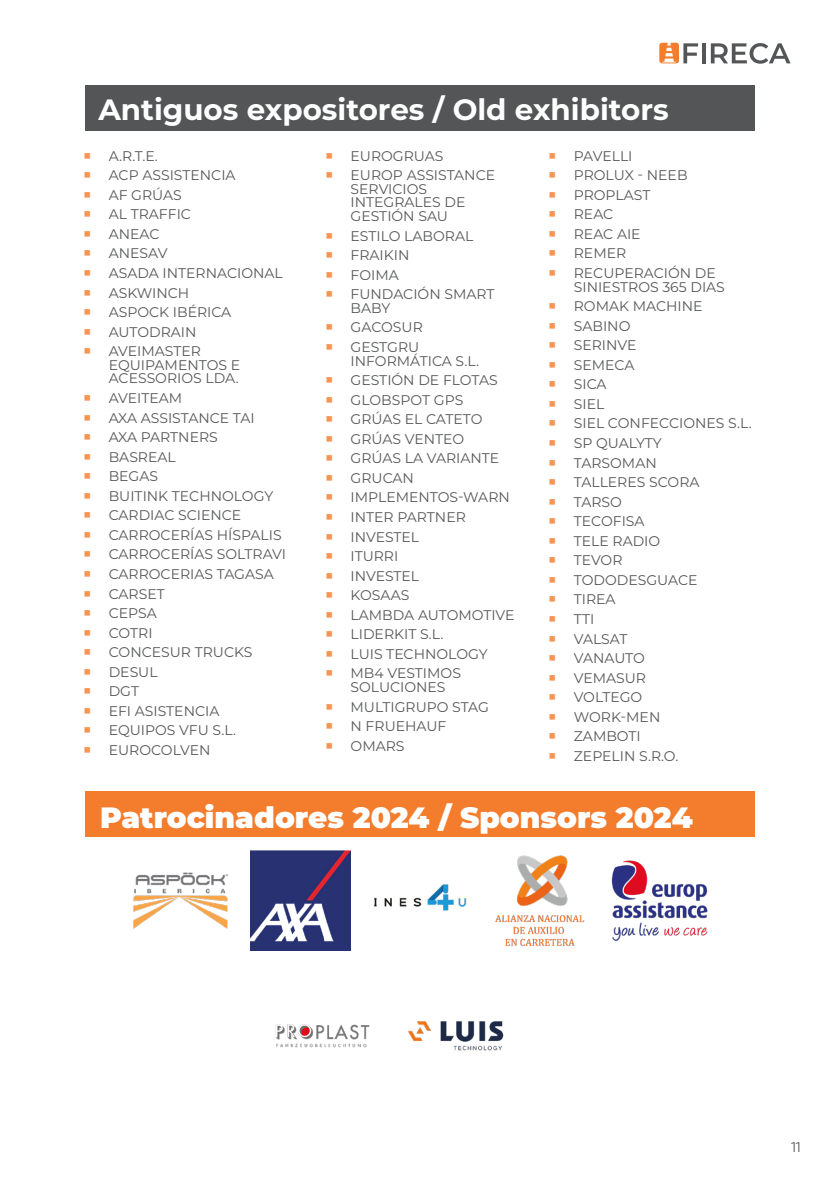
<style>
.page{position:relative;width:840px;height:1191px;background:#fff}
.page>*{position:absolute;margin:0;border:0;box-sizing:border-box;transform-origin:0 0}
.Titulo{font:700 29.4px "Montserrat";color:#fff}
.Titulo-2{font:900 29.4px "Montserrat";color:#fff}
.t1{font:14px/13.6px "Montserrat";color:#57585a}
.t2{font:14px "Gilroy";color:#57585a}
</style>
<div class="page">
<svg style="left:702px;top:43px;width:3px;height:20px"></svg>
<svg style="left:710px;top:43px;width:80px;height:21px"></svg>
<svg style="left:659px;top:43px;width:38px;height:20px"></svg>
<div style="left:85px;top:791px;width:669px;height:45px;background:#f47d2d"></div>
<div style="left:85px;top:85px;width:669px;height:46px;background:#545557"></div>
<img style="left:275px;top:1024px;width:95px;height:24px">
<img style="left:408px;top:1021px;width:96px;height:30px">
<img style="left:133px;top:872px;width:95px;height:57px">
<img style="left:250px;top:850px;width:100px;height:100px">
<img style="left:374px;top:884px;width:93px;height:27px">
<img style="left:495px;top:855px;width:90px;height:92px">
<img style="left:611px;top:860px;width:97px;height:81px">
<p class="Titulo" style="left:98px;top:88px;width:571px">Antiguos expositores / Old exhibitors</p>
<p class="t1" style="left:109px;top:148px;width:51px">A.R.T.E.</p>
<p class="t1" style="left:109px;top:168px;width:128px">ACP ASSISTENCIA</p>
<p class="t1" style="left:109px;top:187px;width:75px">AF GRÚAS</p>
<p class="t1" style="left:109px;top:207px;width:84px">AL TRAFFIC</p>
<p class="t1" style="left:109px;top:227px;width:52px">ANEAC</p>
<p class="t1" style="left:109px;top:246px;width:60px">ANESAV</p>
<p class="t1" style="left:109px;top:266px;width:175px">ASADA INTERNACIONAL</p>
<p class="t1" style="left:109px;top:285px;width:82px">ASKWINCH</p>
<p class="t1" style="left:109px;top:305px;width:124px">ASPOCK IBÉRICA</p>
<p class="t1" style="left:109px;top:324px;width:89px">AUTODRAIN</p>
<p class="t1" style="left:109px;top:344px;width:133px">AVEIMASTER<br>EQUIPAMENTOS E<br>ACESSORIOS LDA.</p>
<p class="t1" style="left:109px;top:391px;width:75px">AVEITEAM</p>
<p class="t1" style="left:109px;top:410px;width:147px">AXA ASSISTANCE TAI</p>
<p class="t1" style="left:109px;top:430px;width:110px">AXA PARTNERS</p>
<p class="t1" style="left:109px;top:449px;width:68px">BASREAL</p>
<p class="t1" style="left:109px;top:469px;width:51px">BEGAS</p>
<p class="t1" style="left:109px;top:488px;width:166px">BUITINK TECHNOLOGY</p>
<p class="t1" style="left:109px;top:508px;width:134px">CARDIAC SCIENCE</p>
<p class="t1" style="left:109px;top:527px;width:174px">CARROCERÍAS HÍSPALIS</p>
<p class="t1" style="left:109px;top:547px;width:179px">CARROCERÍAS SOLTRAVI</p>
<p class="t1" style="left:109px;top:566px;width:166px">CARROCERIAS TAGASA</p>
<p class="t1" style="left:109px;top:586px;width:57px">CARSET</p>
<p class="t1" style="left:109px;top:606px;width:50px">CEPSA</p>
<p class="t1" style="left:109px;top:625px;width:45px">COTRI</p>
<p class="t1" style="left:109px;top:645px;width:145px">CONCESUR TRUCKS</p>
<p class="t1" style="left:109px;top:664px;width:50px">DESUL</p>
<p class="t1" style="left:109px;top:684px;width:32px">DGT</p>
<p class="t1" style="left:109px;top:703px;width:112px">EFI ASISTENCIA</p>
<p class="t1" style="left:109px;top:723px;width:129px">EQUIPOS VFU S.L.</p>
<p class="t1" style="left:109px;top:742px;width:103px">EUROCOLVEN</p>
<p class="t1" style="left:350px;top:148px;width:94px">EUROGRUAS</p>
<p class="t1" style="left:350px;top:168px;width:146px">EUROP ASSISTANCE<br>SERVICIOS<br>INTEGRALES DE<br>GESTIÓN SAU</p>
<p class="t1" style="left:350px;top:228px;width:124px">ESTILO LABORAL</p>
<p class="t1" style="left:350px;top:248px;width:60px">FRAIKIN</p>
<p class="t1" style="left:350px;top:267px;width:50px">FOIMA</p>
<p class="t1" style="left:350px;top:287px;width:145px">FUNDACIÓN SMART<br>BABY</p>
<p class="t1" style="left:350px;top:320px;width:74px">GACOSUR</p>
<p class="t1" style="left:350px;top:340px;width:130px">GESTGRU<br>INFORMÁTICA S.L.</p>
<p class="t1" style="left:350px;top:373px;width:149px">GESTIÓN DE FLOTAS</p>
<p class="t1" style="left:350px;top:392px;width:114px">GLOBSPOT GPS</p>
<p class="t1" style="left:350px;top:412px;width:133px">GRÚAS EL CATETO</p>
<p class="t1" style="left:350px;top:431px;width:115px">GRÚAS VENTEO</p>
<p class="t1" style="left:350px;top:451px;width:150px">GRÚAS LA VARIANTE</p>
<p class="t1" style="left:350px;top:470px;width:65px">GRUCAN</p>
<p class="t1" style="left:350px;top:490px;width:161px">IMPLEMENTOS-WARN</p>
<p class="t1" style="left:350px;top:510px;width:117px">INTER PARTNER</p>
<p class="t1" style="left:350px;top:529px;width:70px">INVESTEL</p>
<p class="t1" style="left:350px;top:549px;width:49px">ITURRI</p>
<p class="t1" style="left:350px;top:568px;width:70px">INVESTEL</p>
<p class="t1" style="left:350px;top:588px;width:60px">KOSAAS</p>
<p class="t1" style="left:350px;top:607px;width:165px">LAMBDA AUTOMOTIVE</p>
<p class="t1" style="left:350px;top:627px;width:94px">LIDERKIT S.L.</p>
<p class="t1" style="left:350px;top:646px;width:139px">LUIS TECHNOLOGY</p>
<p class="t1" style="left:350px;top:666px;width:112px">MB4 VESTIMOS<br>SOLUCIONES</p>
<p class="t1" style="left:350px;top:699px;width:140px">MULTIGRUPO STAG</p>
<p class="t1" style="left:350px;top:719px;width:97px">N FRUEHAUF</p>
<p class="t1" style="left:350px;top:738px;width:55px">OMARS</p>
<p class="t1" style="left:573px;top:148px;width:60px">PAVELLI</p>
<p class="t1" style="left:573px;top:168px;width:115px">PROLUX - NEEB</p>
<p class="t1" style="left:573px;top:187px;width:78px">PROPLAST</p>
<p class="t1" style="left:573px;top:207px;width:41px">REAC</p>
<p class="t1" style="left:573px;top:227px;width:68px">REAC AIE</p>
<p class="t1" style="left:573px;top:246px;width:54px">REMER</p>
<p class="t1" style="left:573px;top:266px;width:152px">RECUPERACIÓN DE<br>SINIESTROS 365 DIAS</p>
<p class="t1" style="left:573px;top:299px;width:130px">ROMAK MACHINE</p>
<p class="t1" style="left:573px;top:318px;width:58px">SABINO</p>
<p class="t1" style="left:573px;top:338px;width:64px">SERINVE</p>
<p class="t1" style="left:573px;top:357px;width:62px">SEMECA</p>
<p class="t1" style="left:573px;top:377px;width:34px">SICA</p>
<p class="t1" style="left:573px;top:397px;width:32px">SIEL</p>
<p class="t1" style="left:573px;top:416px;width:179px">SIEL CONFECCIONES S.L.</p>
<p class="t1" style="left:573px;top:436px;width:89px">SP QUALYTY</p>
<p class="t1" style="left:573px;top:455px;width:84px">TARSOMAN</p>
<p class="t1" style="left:573px;top:475px;width:127px">TALLERES SCORA</p>
<p class="t1" style="left:573px;top:494px;width:50px">TARSO</p>
<p class="t1" style="left:573px;top:514px;width:72px">TECOFISA</p>
<p class="t1" style="left:573px;top:533px;width:88px">TELE RADIO</p>
<p class="t1" style="left:573px;top:553px;width:50px">TEVOR</p>
<p class="t1" style="left:573px;top:572px;width:125px">TODODESGUACE</p>
<p class="t1" style="left:573px;top:592px;width:43px">TIREA</p>
<p class="t1" style="left:573px;top:612px;width:22px">TTI</p>
<p class="t1" style="left:573px;top:631px;width:55px">VALSAT</p>
<p class="t1" style="left:573px;top:651px;width:73px">VANAUTO</p>
<p class="t1" style="left:573px;top:670px;width:74px">VEMASUR</p>
<p class="t1" style="left:573px;top:690px;width:70px">VOLTEGO</p>
<p class="t1" style="left:573px;top:709px;width:88px">WORK-MEN</p>
<p class="t1" style="left:573px;top:729px;width:68px">ZAMBOTI</p>
<p class="t1" style="left:573px;top:748px;width:106px">ZEPELIN S.R.O.</p>
<p class="Titulo-2" style="left:100px;top:795px;width:593px">Patrocinadores 2024 / Sponsors 2024</p>
<p class="t2" style="left:790px;top:1138px;width:11px">11</p>
</div>
